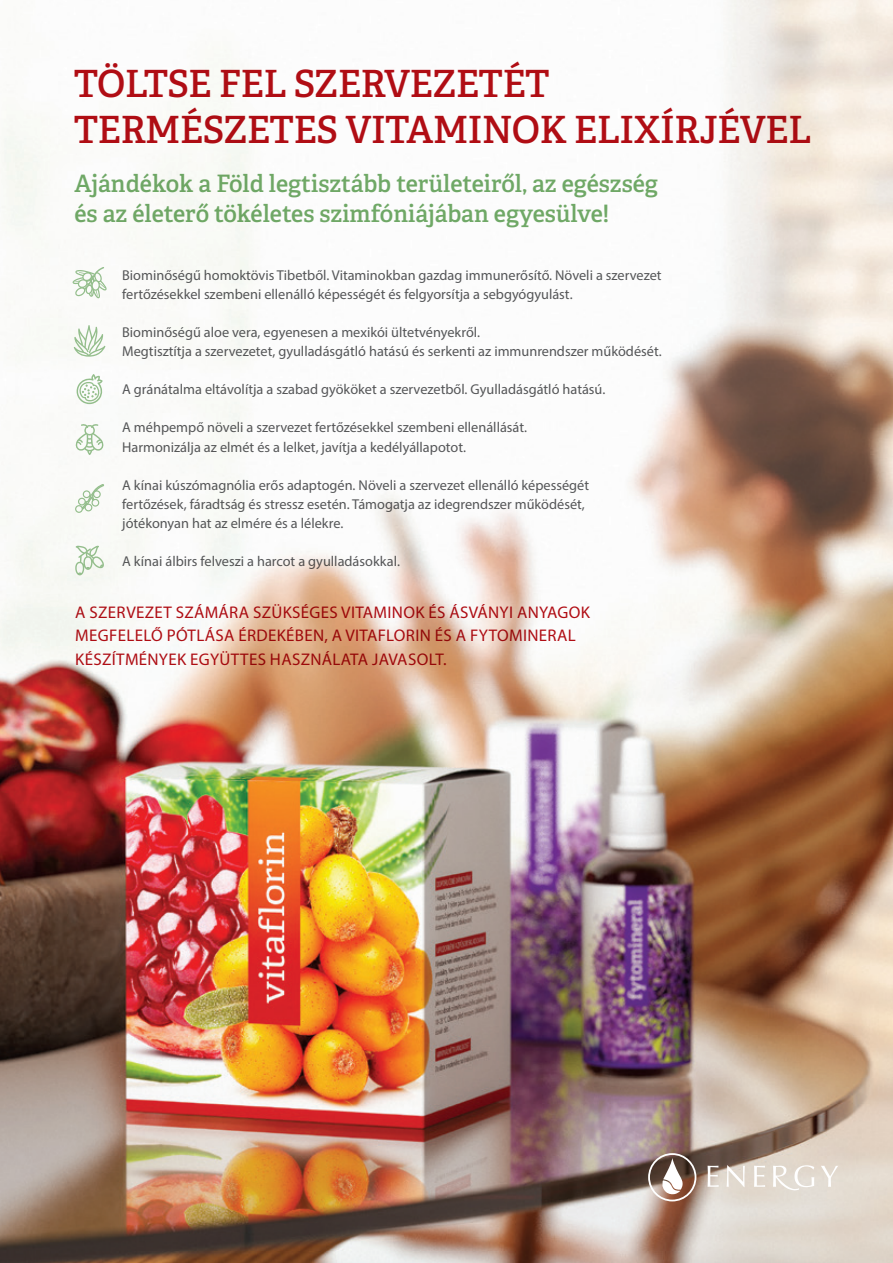
<style>
.page{position:relative;width:893px;height:1263px;background:#fff}
.page>*{position:absolute;margin:0;border:0;box-sizing:border-box;transform-origin:0 0}
.t1{font:600 37.5px/46.5px "Adelle Basic";letter-spacing:-.01em;color:#b30e15}
.t2{font:600 24px/30px "Adelle Basic";color:#71aa68}
.t3{font:16.95px/23.7px "Myriad Pro";letter-spacing:.02em;color:#b30e15}
.t4{font:14.25px/19px "Myriad Pro";color:#57585a}
</style>
<div class="page">
<img style="left:0;top:0;width:893px;height:1263px">
<svg style="left:75px;top:424px;width:29px;height:31px"></svg>
<svg style="left:73px;top:267px;width:34px;height:31px"></svg>
<svg style="left:76px;top:374px;width:27px;height:30px"></svg>
<svg style="left:75px;top:484px;width:29px;height:29px"></svg>
<svg style="left:75px;top:546px;width:29px;height:29px"></svg>
<svg style="left:74px;top:325px;width:31px;height:32px"></svg>
<svg style="left:708px;top:1166px;width:11px;height:21px"></svg>
<svg style="left:726px;top:1165px;width:19px;height:22px"></svg>
<svg style="left:754px;top:1166px;width:11px;height:21px"></svg>
<svg style="left:821px;top:1166px;width:17px;height:21px"></svg>
<svg style="left:773px;top:1165px;width:41px;height:25px"></svg>
<svg style="left:648px;top:1153px;width:48px;height:48px"></svg>
<h1 class="t1" style="left:74px;top:60px;width:739px">TÖLTSE FEL SZERVEZETÉT<br>TERMÉSZETES VITAMINOK ELIXÍRJÉVEL</h1>
<h2 class="t2" style="left:75px;top:168px;width:585px">Ajándékok a Föld legtisztább területeiről, az egészség és az életerő tökéletes szimfóniájában egyesülve!</h2>
<p class="t4" style="left:122px;top:265px;width:541px">Biominőségű homoktövis Tibetből. Vitaminokban gazdag immunerősítő. Növeli a szervezet fertőzésekkel szembeni ellenálló képességét és felgyorsítja a sebgyógyulást.</p>
<p class="t4" style="left:122px;top:323px;width:541px">Biominőségű aloe vera, egyenesen a mexikói ültetvényekről.<br>Megtisztítja a szervezetet, gyulladásgátló hatású és serkenti az immunrendszer működését.</p>
<p class="t4" style="left:122px;top:380px;width:485px">A gránátalma eltávolítja a szabad gyököket a szervezetből. Gyulladásgátló hatású.</p>
<p class="t4" style="left:122px;top:418px;width:406px">A méhpempő növeli a szervezet fertőzésekkel szembeni ellenállását.<br>Harmonizálja az elmét és a lelket, javítja a kedélyállapotot.</p>
<p class="t4" style="left:122px;top:475px;width:468px">A kínai kúszómagnólia erős adaptogén. Növeli a szervezet ellenálló képességét fertőzések, fáradtság és stressz esetén. Támogatja az idegrendszer működését, jótékonyan hat az elmére és a lélekre.</p>
<p class="t4" style="left:122px;top:551px;width:279px">A kínai álbirs felveszi a harcot a gyulladásokkal.</p>
<p class="t3" style="left:75px;top:600px;width:516px">A SZERVEZET SZÁMÁRA SZÜKSÉGES VITAMINOK ÉS ÁSVÁNYI ANYAGOK<br>MEGFELELŐ PÓTLÁSA ÉRDEKÉBEN, A VITAFLORIN ÉS A FYTOMINERAL<br>KÉSZÍTMÉNYEK EGYÜTTES HASZNÁLATA JAVASOLT.</p>
</div>
